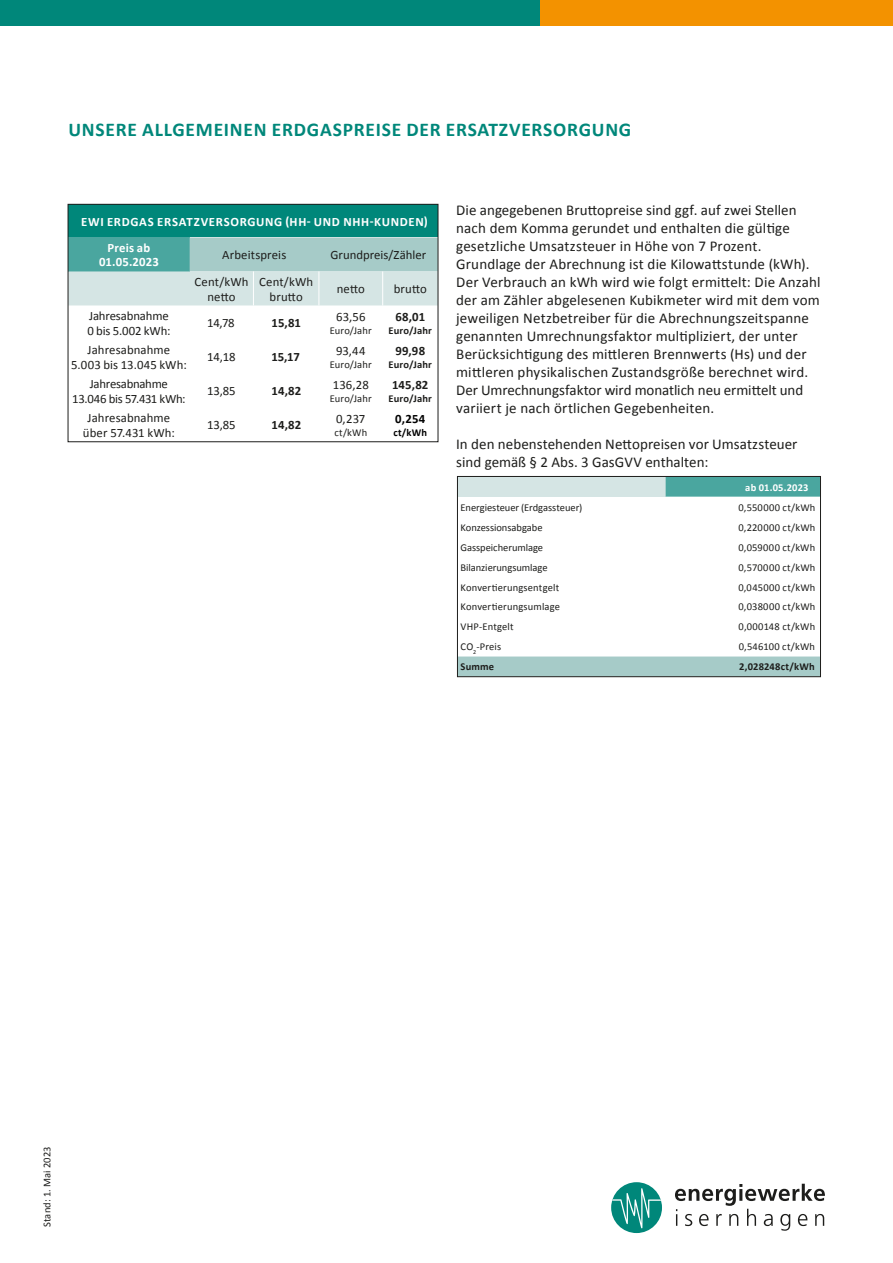
<style>
.page{position:relative;width:893px;height:1263px;background:#fff}
.page>*{position:absolute;margin:0;border:0;box-sizing:border-box;transform-origin:0 0}
.t1{font:700 19.5px "Calibri";letter-spacing:.04em;color:#00877a}
.t2{font:15px/18px "Calibri";letter-spacing:.01em;color:#1d1d1b}
.t3{font:12.75px/15.3px "Calibri";letter-spacing:.005em;color:#1d1d1b;text-align:center}
.t4{font:700 12.75px/26.4px "Calibri";letter-spacing:.05em;color:#fff}
.t5{font:700 12.75px "Calibri";letter-spacing:.01em;color:#1d1d1b}
.t6{font:12.75px/15.3px "Calibri";letter-spacing:-.025em;color:#1d1d1b;text-align:center}
.t7{font:12.75px/15.3px "Calibri";letter-spacing:-.015em;color:#1d1d1b}
.t8{font:700 12.75px "Calibri";color:#000}
.t9{font:10.5px "Calibri";letter-spacing:.01em;color:#1d1d1b}
.t10{font:700 10.5px "Calibri";letter-spacing:.015em;color:#1d1d1b}
.t11{font:10.5px "Calibri";letter-spacing:.03em;color:#1d1d1b}
.t12{font:700 10.5px "Calibri";letter-spacing:.02em;color:#fff}
.t13{font:700 10.5px "Calibri";color:#000}
</style>
<div class="page">
<div style="left:540px;top:0;width:353px;height:26px;background:#f39200"></div>
<div style="left:0;top:0;width:540px;height:26px;background:#00877a"></div>
<div style="left:611px;top:1182px;width:51px;height:51px;background:#00877a;border-radius:50%"></div>
<svg style="left:675px;top:1184px;width:150px;height:47px"></svg>
<svg style="left:612px;top:1188px;width:49px;height:40px"></svg>
<div style="left:68px;top:204px;width:370px;height:33px;background:#00877a"></div>
<svg style="left:70px;top:237px;width:366px;height:68px"></svg>
<hr style="left:253px;top:271px;width:1px;height:34px;background:#fff">
<hr style="left:319px;top:271px;width:1px;height:34px;background:#fff">
<hr style="left:382px;top:271px;width:1px;height:34px;background:#fff">
<div style="left:68px;top:204px;width:370px;height:238px;border:1px solid #1d1d1b"></div>
<div style="left:458px;top:477px;width:208px;height:20px;background:#d5e5e4"></div>
<div style="left:666px;top:478px;width:153px;height:19px;background:#4aa69f"></div>
<div style="left:459px;top:656px;width:360px;height:19px;background:#a6cbc8"></div>
<div style="left:457px;top:476px;width:364px;height:201px;border:1px solid #1d1d1b"></div>
<h1 class="t1" style="left:68px;top:116px;width:564px">UNSERE ALLGEMEINEN ERDGASPREISE DER ERSATZVERSORGUNG</h1>
<p class="t4" style="left:108px;top:208px;width:322px;text-indent:-26px">EWI ERDGAS ERSATZVERSORGUNG (HH- UND NHH-KUNDEN)<br>Preis ab</p>
<p class="t4" style="left:99px;top:248px;width:61px">01.05.2023</p>
<p class="t3" style="left:222px;top:247px;width:66px">Arbeitspreis</p>
<p class="t3" style="left:331px;top:247px;width:97px">Grundpreis/Zähler</p>
<p class="t3" style="left:195px;top:273px;width:55px">Cent/kWh netto</p>
<p class="t3" style="left:259px;top:273px;width:55px">Cent/kWh brutto</p>
<p class="t3" style="left:337px;top:281px;width:30px">netto</p>
<p class="t3" style="left:394px;top:281px;width:35px">brutto</p>
<p class="t7" style="left:87px;top:307px;width:85px">Jahresabnahme<br>0 bis 5.002 kWh:</p>
<p class="t3" style="left:207px;top:315px;width:29px">14,78</p>
<p class="t5" style="left:271px;top:314px;width:31px">15,81</p>
<p class="t3" style="left:336px;top:309px;width:31px">63,56</p>
<p class="t9" style="left:330px;top:323px;width:43px">Euro/Jahr</p>
<p class="t5" style="left:395px;top:308px;width:31px">68,01</p>
<p class="t10" style="left:389px;top:323px;width:45px">Euro/Jahr</p>
<p class="t3" style="left:71px;top:341px;width:117px">Jahresabnahme<br>5.003 bis 13.045 kWh:</p>
<p class="t3" style="left:207px;top:349px;width:30px">14,18</p>
<p class="t5" style="left:271px;top:348px;width:30px">15,17</p>
<p class="t3" style="left:336px;top:343px;width:31px">93,44</p>
<p class="t9" style="left:330px;top:357px;width:43px">Euro/Jahr</p>
<p class="t5" style="left:395px;top:342px;width:31px">99,98</p>
<p class="t10" style="left:389px;top:357px;width:45px">Euro/Jahr</p>
<p class="t6" style="left:72px;top:375px;width:115px">Jahresabnahme<br>13.046 bis 57.431 kWh:</p>
<p class="t3" style="left:207px;top:383px;width:30px">13,85</p>
<p class="t5" style="left:271px;top:382px;width:31px">14,82</p>
<p class="t3" style="left:333px;top:377px;width:38px">136,28</p>
<p class="t9" style="left:330px;top:391px;width:43px">Euro/Jahr</p>
<p class="t5" style="left:392px;top:376px;width:38px">145,82</p>
<p class="t10" style="left:389px;top:391px;width:45px">Euro/Jahr</p>
<p class="t3" style="left:83px;top:409px;width:93px">Jahresabnahme über 57.431 kWh:</p>
<p class="t3" style="left:207px;top:417px;width:30px">13,85</p>
<p class="t5" style="left:271px;top:416px;width:31px">14,82</p>
<p class="t3" style="left:336px;top:411px;width:31px">0,237</p>
<p class="t9" style="left:334px;top:425px;width:34px">ct/kWh</p>
<p class="t8" style="left:395px;top:410px;width:31px">0,254</p>
<p class="t13" style="left:393px;top:425px;width:35px">ct/kWh</p>
<p class="t2" style="left:456px;top:200px;width:366px">Die angegebenen Bruttopreise sind ggf. auf zwei Stellen nach dem Komma gerundet und enthalten die gültige gesetzliche Umsatzsteuer in Höhe von 7 Prozent.<br>Grundlage der Abrechnung ist die Kilowattstunde (kWh).<br>Der Verbrauch an kWh wird wie folgt ermittelt: Die Anzahl der am Zähler abgelesenen Kubikmeter wird mit dem vom jeweiligen Netzbetreiber für die Abrechnungszeitspanne genannten Umrechnungsfaktor multipliziert, der unter Berücksichtigung des mittleren Brennwerts (Hs) und der mittleren physikalischen Zustandsgröße berechnet wird.<br>Der Umrechnungsfaktor wird monatlich neu ermittelt und variiert je nach örtlichen Gegebenheiten.</p>
<p class="t2" style="left:456px;top:434px;width:343px">In den nebenstehenden Nettopreisen vor Umsatzsteuer sind gemäß § 2 Abs. 3 GasGVV enthalten:</p>
<p class="t12" style="left:745px;top:480px;width:65px">ab 01.05.2023</p>
<p class="t9" style="left:461px;top:500px;width:123px">Energiesteuer (Erdgassteuer)</p>
<p class="t11" style="left:738px;top:500px;width:79px">0,550000 ct/kWh</p>
<p class="t9" style="left:461px;top:520px;width:84px">Konzessionsabgabe</p>
<p class="t9" style="left:738px;top:520px;width:79px">0,220000 ct/kWh</p>
<p class="t9" style="left:461px;top:540px;width:84px">Gasspeicherumlage</p>
<p class="t9" style="left:738px;top:540px;width:78px">0,059000 ct/kWh</p>
<p class="t9" style="left:461px;top:560px;width:89px">Bilanzierungsumlage</p>
<p class="t9" style="left:738px;top:560px;width:78px">0,570000 ct/kWh</p>
<p class="t9" style="left:461px;top:580px;width:100px">Konvertierungsentgelt</p>
<p class="t11" style="left:738px;top:580px;width:78px">0,045000 ct/kWh</p>
<p class="t9" style="left:461px;top:600px;width:101px">Konvertierungsumlage</p>
<p class="t9" style="left:738px;top:600px;width:78px">0,038000 ct/kWh</p>
<p class="t9" style="left:461px;top:620px;width:55px">VHP-Entgelt</p>
<p class="t9" style="left:739px;top:620px;width:78px">0,000148 ct/kWh</p>
<p class="t9" style="left:461px;top:640px;width:42px">CO<sub>2</sub>-Preis</p>
<p class="t9" style="left:739px;top:640px;width:78px">0,546100 ct/kWh</p>
<p class="t10" style="left:461px;top:659px;width:35px">Summe</p>
<p class="t10" style="left:739px;top:659px;width:77px">2,028248ct/kWh</p>
<p class="t9" style="left:40px;top:1227px;width:82px;rotate:-90deg">Stand: 1. Mai 2023</p>
</div>
